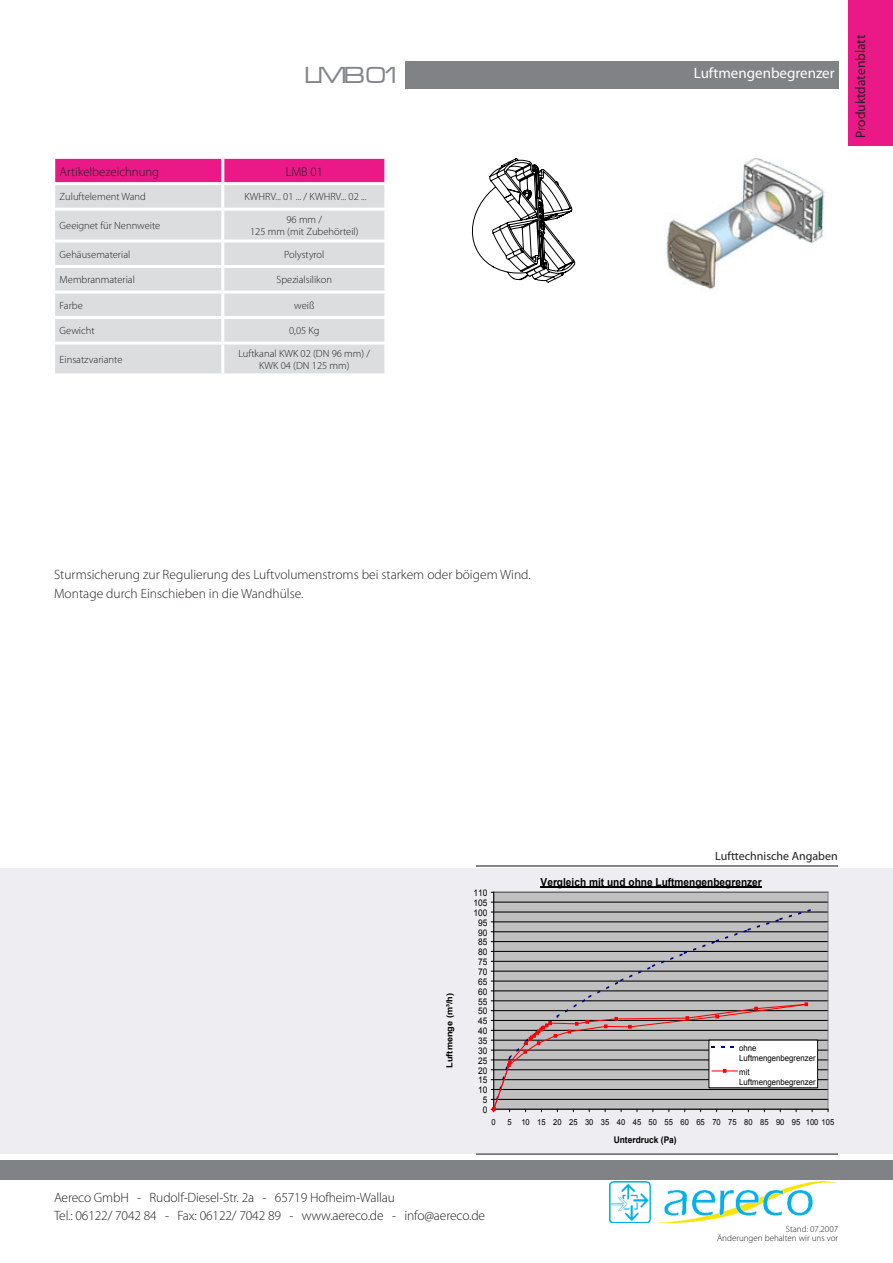
<style>
.page{position:relative;width:893px;height:1263px;background:#fff}
.page>*{position:absolute;margin:0;border:0;box-sizing:border-box;transform-origin:0 0}
.t1{font:24px "Microgramma D Medi Exte";color:#82858b}
.t2{font:15px "Myriad Pro";color:#fff}
.t3{font:300 13.5px "Myriad Pro";color:#231f20}
.t4{font:13.5px "Myriad Pro";color:#231f20}
.t5{font:300 12.75px "Myriad Pro";color:#231f20}
.t6{font:12px "Myriad Pro";color:#231f20}
.t7{font:700 11.1px "Arial";color:#000;scale:.92 1}
.t8{font:300 10.5px/12px "Myriad Pro";color:#231f20;text-align:center}
.t9{font:9.15px "Arial";color:#000;scale:.92 1}
.t10{font:700 9.15px "Arial";color:#000;scale:.92 1}
.t11{font:300 9px "Myriad Pro";color:#231f20}
.t12{font:8.55px/9.9px "Arial";color:#000;scale:.92 1}
.t13{font:700 8.4px "Arial";color:#000;scale:1.09 1}
.t14{font:8.25px "Arial";letter-spacing:.005em;color:#000;scale:.92 1}
</style>
<div class="page">
<div style="left:405px;top:61px;width:434px;height:27px;background:#808285"></div>
<div style="left:0;top:1160px;width:893px;height:20px;background:#808285"></div>
<img style="left:609px;top:1181px;width:229px;height:41px">
<div style="left:849px;top:0;width:44px;height:146px;background:#eb1887"></div>
<div style="left:55px;top:159px;width:329px;height:23px;background:#eb1887"></div>
<div style="left:55px;top:185px;width:329px;height:188px;background:#dcdddf"></div>
<hr style="left:221px;top:185px;width:3px;height:23px;background:#fff">
<hr style="left:52px;top:208px;width:171px;height:3px;background:#fff">
<hr style="left:52px;top:239px;width:171px;height:3px;background:#fff">
<hr style="left:52px;top:265px;width:171px;height:3px;background:#fff">
<hr style="left:52px;top:290px;width:171px;height:3px;background:#fff">
<hr style="left:52px;top:316px;width:171px;height:3px;background:#fff">
<hr style="left:223px;top:208px;width:164px;height:3px;background:#fff">
<hr style="left:221px;top:211px;width:3px;height:28px;background:#fff">
<hr style="left:223px;top:239px;width:164px;height:3px;background:#fff">
<hr style="left:221px;top:242px;width:3px;height:23px;background:#fff">
<hr style="left:223px;top:265px;width:164px;height:3px;background:#fff">
<hr style="left:221px;top:268px;width:3px;height:22px;background:#fff">
<hr style="left:223px;top:290px;width:164px;height:3px;background:#fff">
<hr style="left:221px;top:293px;width:3px;height:23px;background:#fff">
<hr style="left:223px;top:316px;width:164px;height:3px;background:#fff">
<hr style="left:221px;top:319px;width:3px;height:23px;background:#fff">
<hr style="left:52px;top:342px;width:171px;height:3px;background:#fff">
<hr style="left:223px;top:342px;width:164px;height:3px;background:#fff">
<hr style="left:221px;top:345px;width:3px;height:28px;background:#fff">
<hr style="left:221px;top:159px;width:3px;height:23px;background:#fff">
<svg style="left:472px;top:158px;width:104px;height:125px"></svg>
<img style="left:666px;top:158px;width:159px;height:131px">
<div style="left:0;top:867px;width:893px;height:286px;background:#eeedf1"></div>
<hr style="left:476px;top:865px;width:362px;height:1px;background:#97989c">
<hr style="left:476px;top:1153px;width:362px;height:1px;background:#97989c">
<div style="left:494px;top:892px;width:334px;height:217px;background:#c0c0c0"></div>
<hr style="left:494px;top:1099px;width:334px;height:1px;background:#000">
<hr style="left:494px;top:1089px;width:334px;height:1px;background:#000">
<hr style="left:494px;top:1079px;width:334px;height:1px;background:#000">
<hr style="left:494px;top:1069px;width:334px;height:1px;background:#000">
<hr style="left:494px;top:1060px;width:334px;height:1px;background:#000">
<hr style="left:494px;top:1050px;width:334px;height:1px;background:#000">
<hr style="left:494px;top:1040px;width:334px;height:1px;background:#000">
<hr style="left:494px;top:1030px;width:334px;height:1px;background:#000">
<hr style="left:494px;top:1020px;width:334px;height:1px;background:#000">
<hr style="left:494px;top:1010px;width:334px;height:1px;background:#000">
<hr style="left:494px;top:1000px;width:334px;height:1px;background:#000">
<hr style="left:494px;top:991px;width:334px;height:1px;background:#000">
<hr style="left:494px;top:981px;width:334px;height:1px;background:#000">
<hr style="left:494px;top:971px;width:334px;height:1px;background:#000">
<hr style="left:494px;top:961px;width:334px;height:1px;background:#000">
<hr style="left:494px;top:951px;width:334px;height:1px;background:#000">
<hr style="left:494px;top:941px;width:334px;height:1px;background:#000">
<hr style="left:494px;top:931px;width:334px;height:1px;background:#000">
<hr style="left:494px;top:921px;width:334px;height:1px;background:#000">
<hr style="left:494px;top:912px;width:334px;height:1px;background:#000">
<hr style="left:494px;top:902px;width:334px;height:1px;background:#000">
<hr style="left:494px;top:892px;width:334px;height:1px;background:#808080">
<hr style="left:828px;top:892px;width:1px;height:217px;background:#808080">
<hr style="left:493px;top:892px;width:1px;height:217px;background:#000">
<hr style="left:494px;top:1109px;width:334px;height:1px;background:#000">
<hr style="left:541px;top:887px;width:221px;height:1px;background:#000">
<div style="left:709px;top:1040px;width:109px;height:48px;background:#fff"></div>
<div style="left:709px;top:1040px;width:109px;height:48px;border:1px solid #000"></div>
<svg style="left:491px;top:909px;width:322px;height:203px"></svg>
<p class="t1" style="left:305px;top:60px;width:99px">LMB 01</p>
<p class="t5" style="left:60px;top:164px;width:101px">Artikelbezeichnung</p>
<p class="t5" style="left:286px;top:164px;width:39px">LMB 01</p>
<p class="t8" style="left:60px;top:191px;width:88px">Zuluftelement Wand</p>
<p class="t8" style="left:244px;top:191px;width:124px">KWHRV... 01 ... / KWHRV... 02 ...</p>
<p class="t8" style="left:60px;top:219px;width:102px">Geeignet für Nennweite</p>
<p class="t8" style="left:286px;top:213px;width:37px">96 mm /</p>
<p class="t8" style="left:250px;top:225px;width:110px">125 mm (mit Zubehörteil)</p>
<p class="t8" style="left:60px;top:248px;width:72px">Gehäusematerial</p>
<p class="t8" style="left:284px;top:248px;width:42px">Polystyrol</p>
<p class="t8" style="left:60px;top:274px;width:77px">Membranmaterial</p>
<p class="t8" style="left:277px;top:274px;width:57px">Spezialsilikon</p>
<p class="t8" style="left:60px;top:299px;width:25px">Farbe</p>
<p class="t8" style="left:294px;top:299px;width:22px">weiß</p>
<p class="t8" style="left:60px;top:325px;width:37px">Gewicht</p>
<p class="t8" style="left:289px;top:325px;width:32px">0,05 Kg</p>
<p class="t8" style="left:60px;top:353px;width:64px">Einsatzvariante</p>
<p class="t8" style="left:238px;top:347px;width:133px">Luftkanal KWK 02 (DN 96 mm) /<br>KWK 04 (DN 125 mm)</p>
<p class="t3" style="left:54px;top:566px;width:478px">Sturmsicherung zur Regulierung des Luftvolumenstroms bei starkem oder böigem Wind.</p>
<p class="t3" style="left:54px;top:586px;width:251px">Montage durch Einschieben in die Wandhülse.</p>
<p class="t2" style="left:694px;top:64px;width:142px">Luftmengenbegrenzer</p>
<p class="t4" style="left:852px;top:138px;width:105px;rotate:-90deg">Produktdatenblatt</p>
<p class="t13" style="left:444px;top:1068px;width:70px;rotate:-90deg">Luftmenge (m³/h)</p>
<p class="t9" style="left:473px;top:887px;width:17px">110</p>
<p class="t9" style="left:473px;top:897px;width:17px">105</p>
<p class="t9" style="left:473px;top:907px;width:17px">100</p>
<p class="t9" style="left:478px;top:916px;width:12px">95</p>
<p class="t9" style="left:478px;top:926px;width:12px">90</p>
<p class="t9" style="left:478px;top:936px;width:12px">85</p>
<p class="t9" style="left:478px;top:946px;width:12px">80</p>
<p class="t9" style="left:478px;top:956px;width:12px">75</p>
<p class="t9" style="left:478px;top:966px;width:12px">70</p>
<p class="t9" style="left:478px;top:976px;width:12px">65</p>
<p class="t9" style="left:478px;top:985px;width:12px">60</p>
<p class="t9" style="left:478px;top:995px;width:12px">55</p>
<p class="t9" style="left:478px;top:1005px;width:12px">50</p>
<p class="t9" style="left:478px;top:1015px;width:12px">45</p>
<p class="t9" style="left:478px;top:1025px;width:12px">40</p>
<p class="t9" style="left:478px;top:1035px;width:12px">35</p>
<p class="t9" style="left:478px;top:1045px;width:12px">30</p>
<p class="t9" style="left:478px;top:1054px;width:12px">25</p>
<p class="t9" style="left:478px;top:1064px;width:12px">20</p>
<p class="t9" style="left:478px;top:1074px;width:12px">15</p>
<p class="t9" style="left:478px;top:1084px;width:12px">10</p>
<p class="t9" style="left:483px;top:1094px;width:7px">5</p>
<p class="t9" style="left:483px;top:1104px;width:7px">0</p>
<p class="t6" style="left:715px;top:849px;width:124px">Lufttechnische Angaben</p>
<p class="t7" style="left:541px;top:875px;width:242px">Vergleich mit und ohne Luftmengenbegrenzer</p>
<p class="t12" style="left:739px;top:1043px;width:85px">ohne<br>Luftmengenbegrenzer</p>
<p class="t12" style="left:739px;top:1067px;width:85px">mit<br>Luftmengenbegrenzer</p>
<p class="t14" style="left:492px;top:1116px;width:6px">0</p>
<p class="t14" style="left:507px;top:1116px;width:357px">5 10 15 20 25 30 35 40 45 50 55 60 65 70 75 80 85 90 95 100 105</p>
<p class="t10" style="left:614px;top:1134px;width:70px">Unterdruck (Pa)</p>
<p class="t3" style="left:54px;top:1189px;width:342px">Aereco GmbH - Rudolf-Diesel-Str. 2a - 65719 Hofheim-Wallau</p>
<p class="t3" style="left:54px;top:1207px;width:433px">Tel.: 06122/ 7042 84 - Fax: 06122/ 7042 89 - www.aereco.de - info@aereco.de</p>
<p class="t11" style="left:786px;top:1224px;width:54px">Stand: 07.2007</p>
<p class="t11" style="left:717px;top:1233px;width:123px">Änderungen behalten wir uns vor</p>
</div>
